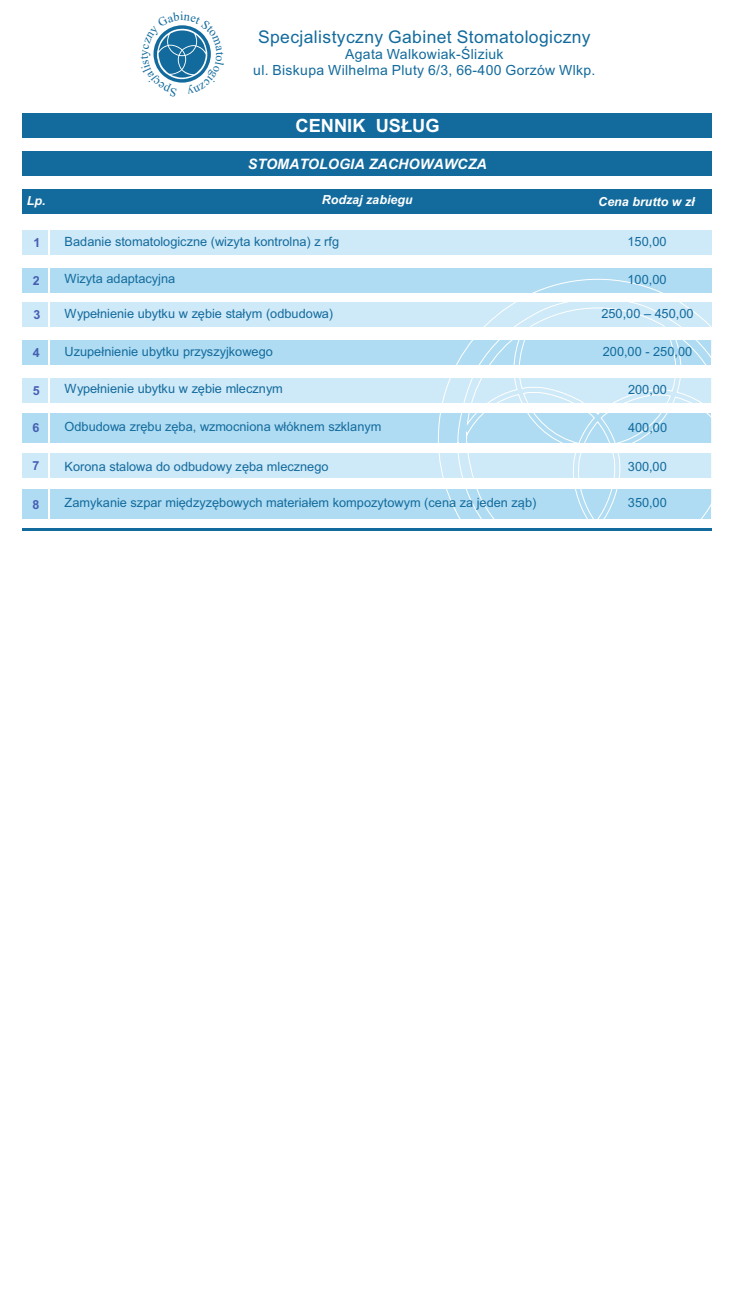
<style>
.page{position:relative;width:735px;height:1290px;background:#fff}
.page>*{position:absolute;margin:0;border:0;box-sizing:border-box;transform-origin:0 0}
.t1{font:700 18.2px "Arial";color:#fff}
.t2{font:17.5px "Arial";letter-spacing:.02em;color:#136b9d}
.t3{font:italic 700 14.35px "Arial";color:#fff}
.t4{font:14px/15.6px "Arial";letter-spacing:.02em;color:#136b9d;text-align:center}
.t5{font:12.78px "Arial";color:#136b9d}
.t6{font:italic 700 12.42px "Arial";color:#fff}
.t7{font:700 12.42px "Arial";color:#465eb2}
</style>
<div class="page">
<div style="left:23px;top:489px;width:689px;height:30px;background:#afdcf2"></div>
<div style="left:23px;top:453px;width:689px;height:25px;background:#cee9f8"></div>
<div style="left:23px;top:268px;width:689px;height:25px;background:#afdcf2"></div>
<div style="left:23px;top:230px;width:689px;height:25px;background:#cee9f8"></div>
<div style="left:23px;top:413px;width:689px;height:30px;background:#afdcf2"></div>
<div style="left:23px;top:378px;width:689px;height:24px;background:#cee9f8"></div>
<div style="left:23px;top:340px;width:689px;height:25px;background:#afdcf2"></div>
<div style="left:23px;top:302px;width:689px;height:25px;background:#cee9f8"></div>
<div style="left:23px;top:113px;width:689px;height:25px;background:#136b9d"></div>
<svg style="left:437px;top:278px;width:226px;height:236px"></svg>
<svg style="left:457px;top:298px;width:255px;height:233px"></svg>
<div style="left:23px;top:151px;width:689px;height:25px;background:#136b9d"></div>
<hr style="left:48px;top:220px;width:2px;height:327px;background:#fff">
<div style="left:23px;top:189px;width:689px;height:25px;background:#136b9d"></div>
<hr style="left:22px;top:528px;width:689px;height:3px;background:#136b9d">
<svg style="left:153px;top:25px;width:58px;height:58px"></svg>
<h2 class="t2" style="left:258px;top:30px;width:334px">Specjalistyczny Gabinet Stomatologiczny</h2>
<p class="t4" style="left:253px;top:48px;width:343px">Agata Walkowiak-Śliziuk<br>ul. Biskupa Wilhelma Pluty 6/3, 66-400 Gorzów Wlkp.</p>
<h1 class="t1" style="left:295px;top:119px;width:145px">CENNIK USŁUG</h1>
<p class="t3" style="left:248px;top:158px;width:240px">STOMATOLOGIA ZACHOWAWCZA</p>
<p class="t6" style="left:27px;top:195px;width:20px">Lp.</p>
<p class="t6" style="left:321px;top:195px;width:92px">Rodzaj zabiegu</p>
<p class="t6" style="left:598px;top:197px;width:98px">Cena brutto w zł</p>
<p class="t7" style="left:33px;top:238px;width:8px">1</p>
<p class="t7" style="left:33px;top:276px;width:8px">2</p>
<p class="t7" style="left:33px;top:310px;width:8px">3</p>
<p class="t7" style="left:33px;top:348px;width:8px">4</p>
<p class="t7" style="left:33px;top:385px;width:8px">5</p>
<p class="t7" style="left:33px;top:423px;width:8px">6</p>
<p class="t7" style="left:33px;top:461px;width:8px">7</p>
<p class="t7" style="left:33px;top:500px;width:8px">8</p>
<p class="t5" style="left:65px;top:236px;width:276px">Badanie stomatologiczne (wizyta kontrolna) z rfg</p>
<p class="t5" style="left:627px;top:237px;width:41px">150,00</p>
<p class="t5" style="left:65px;top:274px;width:112px">Wizyta adaptacyjna</p>
<p class="t5" style="left:627px;top:275px;width:41px">100,00</p>
<p class="t5" style="left:65px;top:308px;width:270px">Wypełnienie ubytku w zębie stałym (odbudowa)</p>
<p class="t5" style="left:601px;top:309px;width:94px">250,00 – 450,00</p>
<p class="t5" style="left:65px;top:346px;width:210px">Uzupełnienie ubytku przyszyjkowego</p>
<p class="t5" style="left:602px;top:347px;width:91px">200,00 - 250,00</p>
<p class="t5" style="left:65px;top:384px;width:219px">Wypełnienie ubytku w zębie mlecznym</p>
<p class="t5" style="left:627px;top:384px;width:41px">200,00</p>
<p class="t5" style="left:65px;top:422px;width:318px">Odbudowa zrębu zęba, wzmocniona włóknem szklanym</p>
<p class="t5" style="left:627px;top:422px;width:41px">400,00</p>
<p class="t5" style="left:65px;top:461px;width:265px">Korona stalowa do odbudowy zęba mlecznego</p>
<p class="t5" style="left:627px;top:462px;width:41px">300,00</p>
<p class="t5" style="left:627px;top:498px;width:41px">350,00</p>
<p class="t5" style="left:65px;top:498px;width:473px">Zamykanie szpar międzyzębowych materiałem kompozytowym (cena za jeden ząb)</p>
</div>
